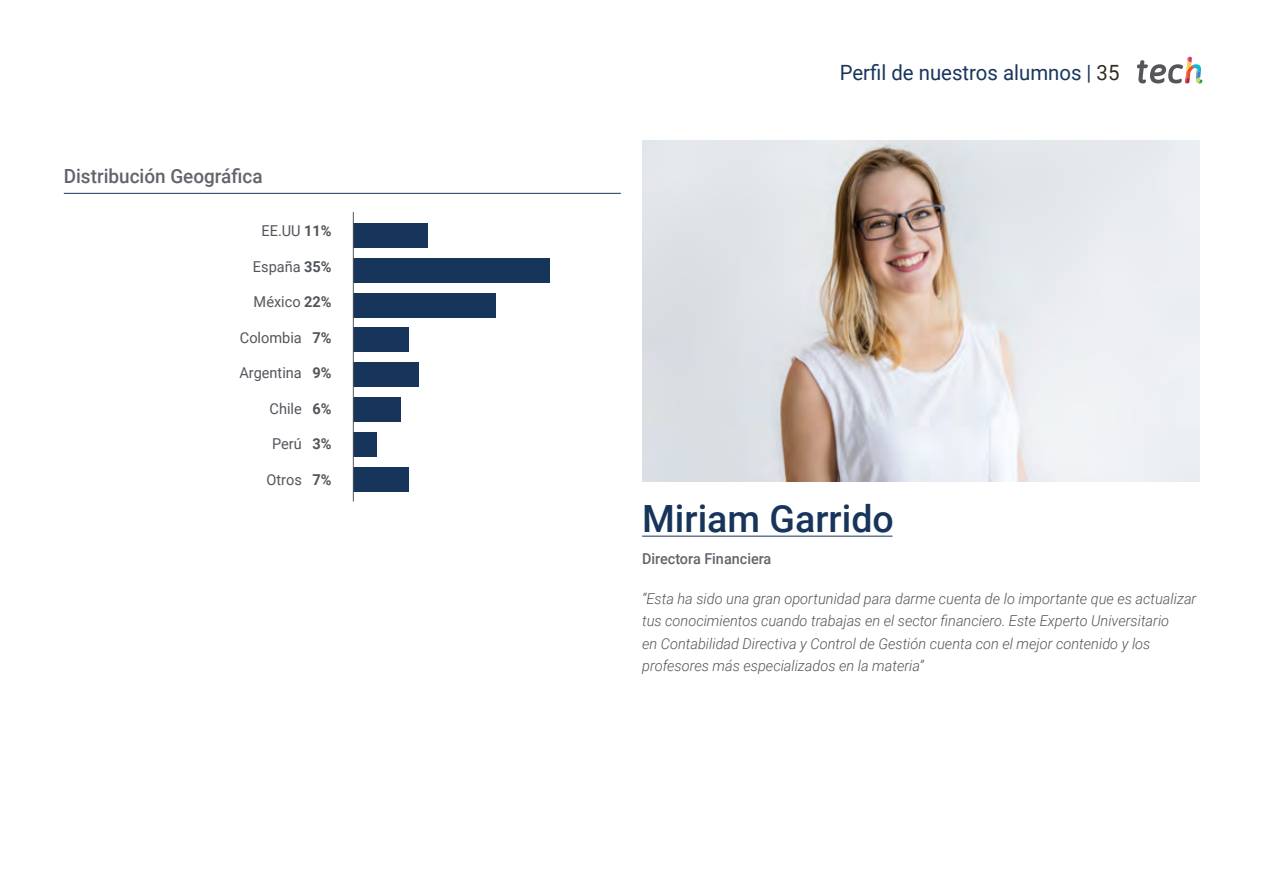
<style>
.page{position:relative;width:1263px;height:893px;background:#fff}
.page>*{position:absolute;margin:0;border:0;box-sizing:border-box;transform-origin:0 0}
.t1{font:500 37.5px "Roboto";color:#17355b}
.t2{font:21px "Roboto";color:#1a355c}
.t3{font:500 19.5px "Roboto";color:#61646a}
.t4{font:italic 300 15px/22.5px "Roboto";color:#52555b}
.t5{font:15px "Roboto";color:#52555b}
.t6{font:500 15px "Roboto";color:#61646a;scale:.96 1}
.s1{font-weight:700}
.s2{color:#312e20}
</style>
<div class="page">
<img style="left:642px;top:140px;width:557px;height:341px">
<hr style="left:64px;top:193px;width:557px;height:1px;background:#17355b">
<div style="left:353px;top:223px;width:75px;height:25px;background:#17355b"></div>
<div style="left:353px;top:397px;width:48px;height:25px;background:#17355b"></div>
<div style="left:353px;top:258px;width:197px;height:25px;background:#17355b"></div>
<div style="left:353px;top:432px;width:24px;height:25px;background:#17355b"></div>
<div style="left:353px;top:293px;width:143px;height:24px;background:#17355b"></div>
<div style="left:353px;top:467px;width:56px;height:24px;background:#17355b"></div>
<div style="left:353px;top:327px;width:56px;height:25px;background:#17355b"></div>
<div style="left:353px;top:362px;width:66px;height:25px;background:#17355b"></div>
<hr style="left:353px;top:212px;width:1px;height:290px;background:#52555b">
<svg style="left:1137px;top:57px;width:65px;height:27px"></svg>
<hr style="left:642px;top:536px;width:250px;height:1px;background:#17355b">
<h3 class="t3" style="left:64px;top:162px;width:200px">Distribución Geográfica</h3>
<p class="t5" style="left:261px;top:221px;width:72px">EE.UU <span class="s1">11%</span></p>
<p class="t5" style="left:253px;top:256px;width:80px">España <span class="s1">35%</span></p>
<p class="t5" style="left:254px;top:292px;width:80px">México <span class="s1">22%</span></p>
<p class="t5" style="left:240px;top:327px;width:93px">Colombia <span class="s1">7%</span></p>
<p class="t5" style="left:239px;top:363px;width:94px">Argentina <span class="s1">9%</span></p>
<p class="t5" style="left:270px;top:398px;width:64px">Chile <span class="s1">6%</span></p>
<p class="t5" style="left:272px;top:434px;width:61px">Perú <span class="s1">3%</span></p>
<p class="t5" style="left:266px;top:469px;width:67px">Otros <span class="s1">7%</span></p>
<h2 class="t2" style="left:840px;top:57px;width:281px">Perfil de nuestros alumnos | <span class="s2">35</span></h2>
<h1 class="t1" style="left:642px;top:493px;width:253px">Miriam Garrido</h1>
<p class="t6" style="left:642px;top:549px;width:136px">Directora Financiera</p>
<p class="t4" style="left:642px;top:586px;width:556px">“Esta ha sido una gran oportunidad para darme cuenta de lo importante que es actualizar tus conocimientos cuando trabajas en el sector financiero. Este Experto Universitario<br>en Contabilidad Directiva y Control de Gestión cuenta con el mejor contenido y los profesores más especializados en la materia”</p>
</div>
